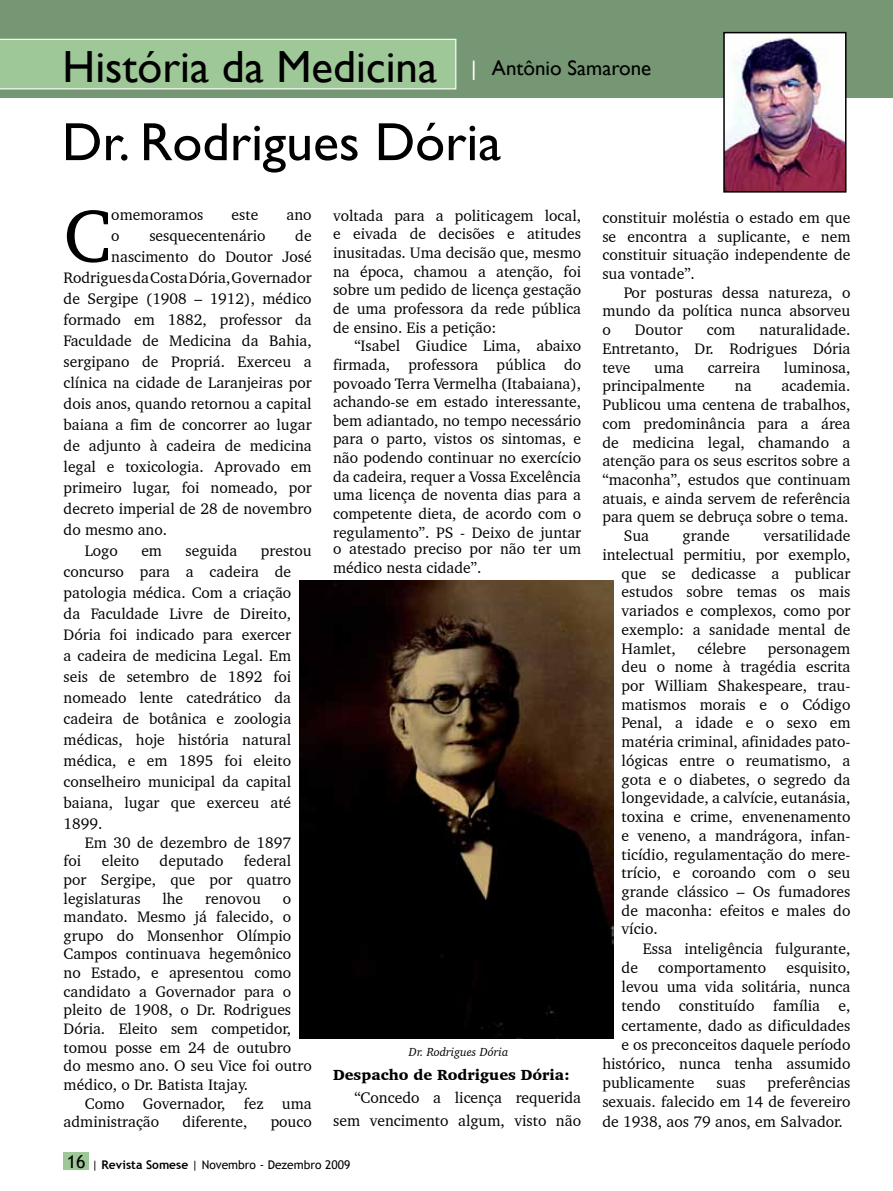
<style>
.page{position:relative;width:893px;height:1191px;background:#fff}
.page>*{position:absolute;margin:0;border:0;box-sizing:border-box;transform-origin:0 0}
.t1{font:75.45px "Charter BT";color:#000}
.t2{font:54px "Gill Sans";color:#000}
.t3{font:45px "Gill Sans";color:#000}
.t4{font:15.6px/18.6px "Charter BT";color:#000;text-align:justify}
.t5{font:900 15px "Charter BT";color:#000}
.t6{font:12px "Trebuchet MS";color:#000}
.t7{font:italic 12px "Charter BT";color:#000}
.s1{font-size:18px}
.s2{font-weight:700}
</style>
<div class="page">
<div style="left:64px;top:1152px;width:25px;height:17px;background:#9fc898"></div>
<div style="left:0;top:0;width:892px;height:97px;background:#759773"></div>
<div style="left:0;top:39px;width:456px;height:50px;background:#9fc898"></div>
<img style="left:726px;top:35px;width:117px;height:155px">
<div style="left:723px;top:32px;width:123px;height:161px;border:2px solid #000"></div>
<img style="left:300px;top:581px;width:313px;height:458px">
<hr style="left:892px;top:0;width:1px;height:97px;background:#759773">
<h3 class="t3" style="left:63px;top:41px;width:590px">História da Medicina <sup>|</sup> <sup>Antônio</sup> <sup>Samarone</sup></h3>
<h2 class="t2" style="left:62px;top:111px;width:441px">Dr. Rodrigues Dória</h2>
<h1 class="t1" style="left:64px;top:189px;width:49px">C</h1>
<p class="t4" style="left:111px;top:205px;width:94px">omemoramos</p>
<p class="t4" style="left:232px;top:205px;width:28px">este</p>
<p class="t4" style="left:287px;top:205px;width:27px">ano</p>
<p class="t4" style="left:333px;top:206px;width:250px">voltada para a politicagem local, e eivada de decisões e atitudes inusitadas. Uma decisão que, mesmo na época, chamou a atenção, foi sobre um pedido de licença gestação de uma professora da rede pública de ensino. Eis a petição:</p>
<p class="t4" style="left:333px;top:336px;width:250px;text-indent:21px">“Isabel Giudice Lima, abaixo firmada, professora pública do povoado Terra Vermelha (Itabaiana), achando-se em estado interessante, bem adiantado, no tempo necessário para o parto, vistos os sintomas, e não podendo continuar no exercício da cadeira, requer a Vossa Excelência uma licença de noventa dias para a competente dieta, de acordo com o regulamento”. PS - Deixo de juntar</p>
<p class="t4" style="left:333px;top:539px;width:250px">o atestado preciso por não ter um médico nesta cidade”.</p>
<p class="t4" style="left:111px;top:226px;width:10px">o</p>
<p class="t4" style="left:149px;top:226px;width:118px">sesquecentenário</p>
<p class="t4" style="left:295px;top:226px;width:18px">de</p>
<p class="t4" style="left:111px;top:247px;width:202px">nascimento do Doutor José</p>
<p class="t4" style="left:64px;top:268px;width:250px">Rodrigues da Costa Dória, Governador</p>
<p class="t4" style="left:64px;top:289px;width:249px">de Sergipe (1908 – 1912), médico</p>
<p class="t4" style="left:64px;top:310px;width:250px">formado em 1882, professor da</p>
<p class="t4" style="left:64px;top:331px;width:250px">Faculdade de Medicina da Bahia,</p>
<p class="t4" style="left:64px;top:352px;width:250px">sergipano de Propriá. Exerceu a</p>
<p class="t4" style="left:64px;top:373px;width:250px">clínica na cidade de Laranjeiras por</p>
<p class="t4" style="left:64px;top:394px;width:250px">dois anos, quando retornou a capital</p>
<p class="t4" style="left:64px;top:415px;width:250px">baiana a fim de concorrer ao lugar</p>
<p class="t4" style="left:64px;top:436px;width:250px">de adjunto à cadeira de medicina</p>
<p class="t4" style="left:64px;top:457px;width:250px">legal e toxicologia. Aprovado em</p>
<p class="t4" style="left:64px;top:478px;width:250px">primeiro lugar, foi nomeado, por</p>
<p class="t4" style="left:64px;top:499px;width:250px">decreto imperial de 28 de novembro</p>
<p class="t4" style="left:64px;top:520px;width:105px">do mesmo ano.</p>
<p class="t4" style="left:85px;top:541px;width:34px">Logo</p>
<p class="t4" style="left:141px;top:541px;width:22px">em</p>
<p class="t4" style="left:186px;top:541px;width:53px">seguida</p>
<p class="t4" style="left:64px;top:539px;width:250px;line-height:21px;text-align:left;text-indent:197px">prestou concurso para a cadeira de patologia médica. Com a criação da Faculdade Livre de Direito,<br>Dória foi indicado para exercer<br>a cadeira de medicina Legal. Em seis de setembro de 1892 foi nomeado lente catedrático da cadeira de botânica e zoologia médicas, hoje história natural médica, e em 1895 foi eleito conselheiro municipal da capital baiana, lugar que exerceu até<br>1899.</p>
<p class="t4" style="left:85px;top:832px;width:208px">Em 30 de dezembro de 1897</p>
<p class="t4" style="left:64px;top:851px;width:19px">foi</p>
<p class="t4" style="left:102px;top:851px;width:39px">eleito</p>
<p class="t4" style="left:160px;top:851px;width:65px">deputado</p>
<p class="t4" style="left:64px;top:851px;width:229px;text-indent:180px">federal por Sergipe, que por quatro legislaturas</p>
<p class="t4" style="left:163px;top:888px;width:22px">lhe</p>
<p class="t4" style="left:205px;top:888px;width:57px">renovou</p>
<p class="t4" style="left:64px;top:888px;width:250px;text-align:left;text-indent:219px">o mandato. Mesmo já falecido, o grupo do Monsenhor Olímpio<br>Campos continuava hegemônico no Estado, e apresentou como candidato a Governador para o pleito de 1908, o Dr. Rodrigues<br>Dória. Eleito sem competidor, tomou posse em 24 de outubro do mesmo ano. O seu Vice foi outro médico, o Dr. Batista Itajay.</p>
<p class="t4" style="left:64px;top:1093px;width:250px;text-indent:21px">Como Governador, fez uma administração</p>
<p class="t7" style="left:409px;top:1044px;width:101px">Dr. Rodrigues Dória</p>
<p class="t5" style="left:333px;top:1065px;width:238px">Despacho de Rodrigues Dória:</p>
<p class="t4" style="left:333px;top:1085px;width:250px;line-height:23.2px;text-align:right">“Concedo a licença requerida sem vencimento algum, visto não</p>
<p class="t4" style="left:182px;top:1112px;width:67px">diferente,</p>
<p class="t4" style="left:271px;top:1112px;width:43px">pouco</p>
<p class="t6" style="left:67px;top:1157px;width:285px"><span class="s1">16</span> | <span class="s2">Revista Somese</span> | Novembro - Dezembro 2009</p>
<p class="t4" style="left:602px;top:208px;width:250px">constituir moléstia o estado em que se encontra a suplicante, e nem constituir situação independente de sua vontade”.</p>
<p class="t4" style="left:602px;top:283px;width:250px;text-indent:21px">Por posturas dessa natureza, o mundo da política nunca absorveu o</p>
<p class="t4" style="left:602px;top:320px;width:250px;text-indent:157px">naturalidade.<br>Entretanto, Dr. Rodrigues Dória teve</p>
<p class="t4" style="left:635px;top:320px;width:49px">Doutor</p>
<p class="t4" style="left:707px;top:320px;width:30px">com</p>
<p class="t4" style="left:654px;top:358px;width:31px">uma</p>
<p class="t4" style="left:708px;top:358px;width:54px">carreira</p>
<p class="t4" style="left:784px;top:358px;width:68px">luminosa,</p>
<p class="t4" style="left:602px;top:376px;width:104px">principalmente</p>
<p class="t4" style="left:735px;top:376px;width:18px">na</p>
<p class="t4" style="left:781px;top:376px;width:71px">academia.</p>
<p class="t4" style="left:602px;top:395px;width:250px">Publicou uma centena de trabalhos,</p>
<p class="t4" style="left:602px;top:414px;width:250px">com predominância para a área</p>
<p class="t4" style="left:602px;top:432px;width:250px">de medicina legal, chamando a</p>
<p class="t4" style="left:602px;top:451px;width:250px">atenção para os seus escritos sobre a</p>
<p class="t4" style="left:602px;top:470px;width:250px">“maconha”, estudos que continuam</p>
<p class="t4" style="left:602px;top:489px;width:250px">atuais, e ainda servem de referência</p>
<p class="t4" style="left:602px;top:507px;width:248px">para quem se debruça sobre o tema.</p>
<p class="t4" style="left:624px;top:526px;width:27px">Sua</p>
<p class="t4" style="left:683px;top:526px;width:49px">grande</p>
<p class="t4" style="left:763px;top:526px;width:89px">versatilidade</p>
<p class="t4" style="left:602px;top:545px;width:250px">intelectual permitiu, por exemplo,</p>
<p class="t4" style="left:622px;top:563px;width:230px">que se dedicasse a publicar</p>
<p class="t4" style="left:622px;top:582px;width:230px">estudos sobre temas os mais</p>
<p class="t4" style="left:622px;top:601px;width:230px">variados e complexos, como por</p>
<p class="t4" style="left:622px;top:620px;width:230px">exemplo: a sanidade mental de</p>
<p class="t4" style="left:622px;top:638px;width:56px">Hamlet,</p>
<p class="t4" style="left:697px;top:638px;width:50px">célebre</p>
<p class="t4" style="left:622px;top:638px;width:230px;text-indent:146px">personagem deu o nome à tragédia escrita por William Shakespeare, trau&shy;matismos morais e o Código Penal, a idade e o sexo em matéria criminal, afinidades pato&shy;lógicas entre o reumatismo, a gota e o diabetes, o segredo da longevidade, a calvície, eutanásia, toxina e crime, envenenamento e veneno, a mandrágora, infan&shy;ticídio, regulamentação do mere&shy;trício, e coroando com o seu grande clássico – Os fumadores de maconha: efeitos e males do vício.</p>
<p class="t4" style="left:643px;top:938px;width:209px">Essa inteligência fulgurante,</p>
<p class="t4" style="left:622px;top:958px;width:18px">de</p>
<p class="t4" style="left:658px;top:958px;width:109px">comportamento</p>
<p class="t4" style="left:786px;top:958px;width:65px">esquisito,</p>
<p class="t4" style="left:622px;top:977px;width:230px">levou uma vida solitária, nunca</p>
<p class="t4" style="left:622px;top:996px;width:230px">tendo constituído família e,</p>
<p class="t4" style="left:622px;top:1015px;width:230px">certamente, dado as dificuldades</p>
<p class="t4" style="left:622px;top:1034px;width:230px">e os preconceitos daquele período</p>
<p class="t4" style="left:602px;top:1054px;width:250px">histórico, nunca tenha assumido</p>
<p class="t4" style="left:602px;top:1073px;width:94px">publicamente</p>
<p class="t4" style="left:716px;top:1073px;width:31px">suas</p>
<p class="t4" style="left:602px;top:1072px;width:250px;line-height:19.2px;text-indent:165px">preferências sexuais. falecido em 14 de fevereiro de 1938, aos 79 anos, em Salvador.</p>
</div>
